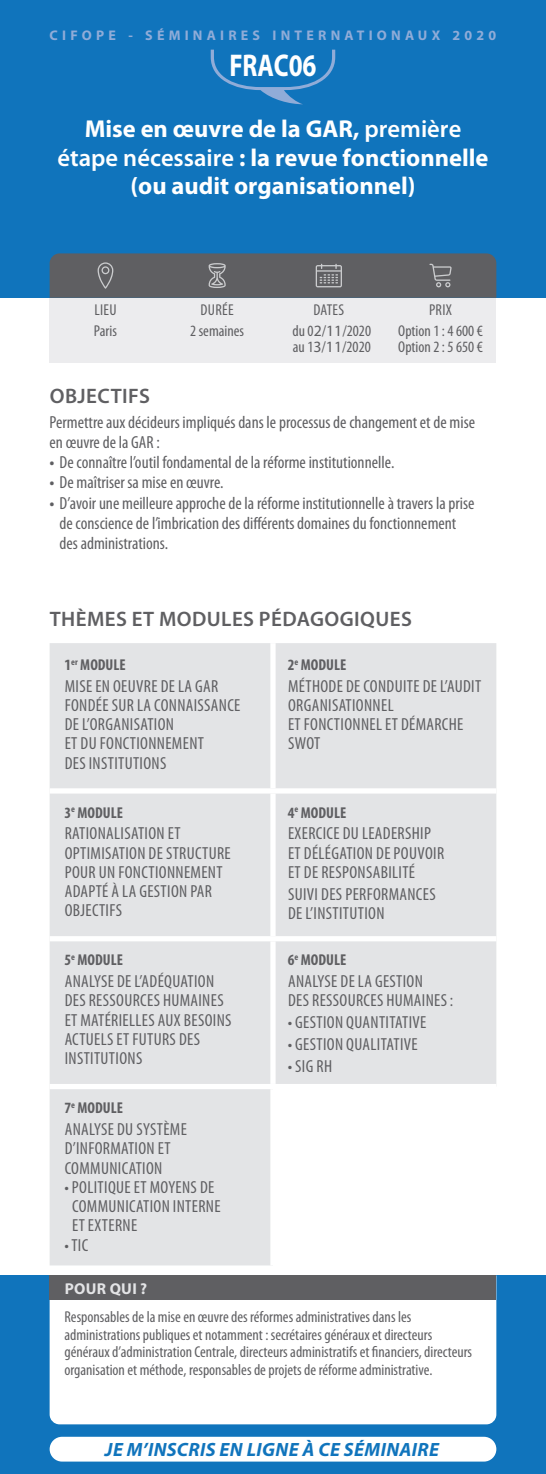
<style>
.page{position:relative;width:546px;height:1474px;background:#fff}
.page>*{position:absolute;margin:0;border:0;box-sizing:border-box;transform-origin:0 0}
.t1{font:700 31.5px "Myriad Pro";letter-spacing:-.005em;color:#fff;scale:.8 1}
.t2{font:700 24.5px/28px "Myriad Pro";color:#fff;text-align:center}
.t3{font:600 21px "Myriad Pro";letter-spacing:.02em;color:#5f5f62}
.t4{font:italic 700 19.25px "Myriad Pro";letter-spacing:.02em;color:#1074bc}
.t5{font:condensed 17.5px/19.2px "Myriad Pro";letter-spacing:.02em;color:#5f5f62}
.t6{font:condensed 17.5px/20.1px "Myriad Pro";color:#5f5f62}
.t7{font:condensed 15.75px/21.7px "Myriad Pro";color:#5f5f62;text-align:center}
.t8{font:700 condensed 15.75px "Myriad Pro";color:#5f5f62}
.t9{font:700 15.75px "Myriad Pro";letter-spacing:.02em;color:#e3e4e6}
.t10{font:700 14px "Myriad Pro";letter-spacing:.3em;color:#90acd8}
.s1{font-weight:600}
.s2{font-stretch:normal}
.s3{font-weight:700}
</style>
<div class="page">
<div style="left:0;top:1275px;width:546px;height:198px;background:#1074bc"></div>
<div style="left:50px;top:298px;width:446px;height:64px;background:#ececee"></div>
<div style="left:50px;top:1300px;width:446px;height:124px;background:#fff"></div>
<div style="left:0;top:0;width:546px;height:298px;background:#1074bc"></div>
<svg style="left:50px;top:253px;width:446px;height:45px;background:#606266"></svg>
<div style="left:50px;top:1275px;width:446px;height:25px;background:#5f5f62"></div>
<div style="left:50px;top:643px;width:446px;height:622px;background:#e3e4e6"></div>
<div style="left:273px;top:1086px;width:223px;height:179px;background:#fff"></div>
<div style="left:270px;top:643px;width:5px;height:145px;background:#fff"></div>
<div style="left:50px;top:788px;width:223px;height:5px;background:#fff"></div>
<div style="left:273px;top:788px;width:223px;height:5px;background:#fff"></div>
<div style="left:270px;top:793px;width:5px;height:143px;background:#fff"></div>
<div style="left:50px;top:936px;width:223px;height:5px;background:#fff"></div>
<div style="left:273px;top:936px;width:223px;height:5px;background:#fff"></div>
<div style="left:270px;top:941px;width:5px;height:142px;background:#fff"></div>
<div style="left:50px;top:1083px;width:223px;height:6px;background:#fff"></div>
<div style="left:273px;top:1083px;width:223px;height:6px;background:#fff"></div>
<div style="left:270px;top:1089px;width:5px;height:176px;background:#fff"></div>
<svg style="left:211px;top:50px;width:124px;height:54px"></svg>
<div style="left:50px;top:1436px;width:446px;height:25px;background:#fff;border-radius:12px"></div>
<p class="t10" style="left:50px;top:26px;width:448px">CIFOPE - SÉMINAIRES INTERNATIONAUX 2020</p>
<h1 class="t1" style="left:229px;top:45px;width:110px">FRAC06</h1>
<h2 class="t2" style="left:58px;top:114px;width:432px">Mise en œuvre de la GAR, <span class="s1">première étape nécessaire</span> : la revue fonctionnelle (ou audit organisationnel)</h2>
<p class="t7" style="left:190px;top:299px;width:55px">DURÉE<br>2 semaines</p>
<p class="t7" style="left:94px;top:299px;width:24px;text-align:left">LIEU<br>Paris</p>
<p class="t7" style="left:292px;top:299px;width:80px">DATES<br>du 0<span class="s2">2</span>/<span class="s2">11</span>/2020</p>
<p class="t7" style="left:293px;top:336px;width:79px">au 1<span class="s2">3</span>/<span class="s2">11</span>/2020</p>
<p class="t7" style="left:398px;top:299px;width:86px">PRIX<br>Option 1 : 4 600 €</p>
<p class="t7" style="left:398px;top:336px;width:86px">Option 2 : 5 650 €</p>
<p class="t3" style="left:50px;top:384px;width:102px">OBJECTIFS</p>
<p class="t6" style="left:50px;top:412px;width:427px">Permettre aux décideurs impliqués dans le processus de changement et de mise en œuvre de la GAR :</p>
<p class="t6" style="left:50px;top:453px;width:346px"><span class="s3">•</span> De connaître l’outil fondamental de la réforme institutionnelle.</p>
<p class="t6" style="left:50px;top:473px;width:175px"><span class="s3">•</span> De maîtriser sa mise en œuvre.</p>
<p class="t6" style="left:60px;top:493px;width:416px;text-indent:-10px"><span class="s3">•</span> D’avoir une meilleure approche de la réforme institutionnelle à travers la prise de conscience de l’imbrication des différents domaines du fonctionnement des administrations.</p>
<p class="t3" style="left:50px;top:607px;width:363px">THÈMES ET MODULES PÉDAGOGIQUES</p>
<p class="t8" style="left:64px;top:654px;width:63px">1<sup>er</sup> MODULE</p>
<p class="t5" style="left:65px;top:676px;width:177px">MISE EN OEUVRE DE LA GAR<br>FONDÉE SUR LA CONNAISSANCE<br>DE L’ORGANISATION<br>ET DU FONCTIONNEMENT<br>DES INSTITUTIONS</p>
<p class="t8" style="left:288px;top:654px;width:60px">2<sup>e</sup> MODULE</p>
<p class="t5" style="left:288px;top:676px;width:195px">MÉTHODE DE CONDUITE DE L’AUDIT<br>ORGANISATIONNEL<br>ET FONCTIONNEL ET DÉMARCHE<br>SWOT</p>
<p class="t8" style="left:64px;top:802px;width:60px">3<sup>e</sup> MODULE</p>
<p class="t5" style="left:65px;top:824px;width:168px">RATIONALISATION ET<br>OPTIMISATION DE STRUCTURE<br>POUR UN FONCTIONNEMENT<br>ADAPTÉ À LA GESTION PAR<br>OBJECTIFS</p>
<p class="t8" style="left:64px;top:950px;width:60px">5<sup>e</sup> MODULE</p>
<p class="t5" style="left:65px;top:972px;width:168px">ANALYSE DE L’ADÉQUATION<br>DES RESSOURCES HUMAINES<br>ET MATÉRIELLES AUX BESOINS<br>ACTUELS ET FUTURS DES<br>INSTITUTIONS</p>
<p class="t8" style="left:64px;top:1098px;width:60px">7<sup>e</sup> MODULE</p>
<p class="t5" style="left:65px;top:1119px;width:124px">ANALYSE DU SYSTÈME<br>D’INFORMATION ET<br>COMMUNICATION</p>
<p class="t5" style="left:72px;top:1177px;width:150px;text-indent:-8px">• POLITIQUE ET MOYENS DE<br>COMMUNICATION INTERNE<br>ET EXTERNE</p>
<p class="t5" style="left:64px;top:1235px;width:25px">• TIC</p>
<p class="t8" style="left:288px;top:802px;width:60px">4<sup>e</sup> MODULE</p>
<p class="t5" style="left:288px;top:824px;width:158px">EXERCICE DU LEADERSHIP<br>ET DÉLÉGATION DE POUVOIR<br>ET DE RESPONSABILITÉ</p>
<p class="t5" style="left:288px;top:884px;width:149px">SUIVI DES PERFORMANCES<br>DE L’INSTITUTION</p>
<p class="t8" style="left:288px;top:950px;width:60px">6<sup>e</sup> MODULE</p>
<p class="t5" style="left:288px;top:972px;width:167px">ANALYSE DE LA GESTION<br>DES RESSOURCES HUMAINES :</p>
<p class="t5" style="left:288px;top:1013px;width:140px">• GESTION QUANTITATIVE</p>
<p class="t5" style="left:288px;top:1034px;width:131px">• GESTION QUALITATIVE</p>
<p class="t5" style="left:288px;top:1056px;width:46px">• SIG RH</p>
<p class="t9" style="left:65px;top:1278px;width:84px">POUR QUI ?</p>
<p class="t7" style="left:64px;top:1308px;width:409px;line-height:17.5px;text-align:left">Responsables de la mise en œuvre des réformes administratives dans les administrations publiques et notamment : secrétaires généraux et directeurs généraux d’administration Centrale, directeurs administratifs et financiers, directeurs organisation et méthode, responsables de projets de réforme administrative.</p>
<p class="t4" style="left:105px;top:1437px;width:335px">JE M’INSCRIS EN LIGNE À CE SÉMINAIRE</p>
</div>
